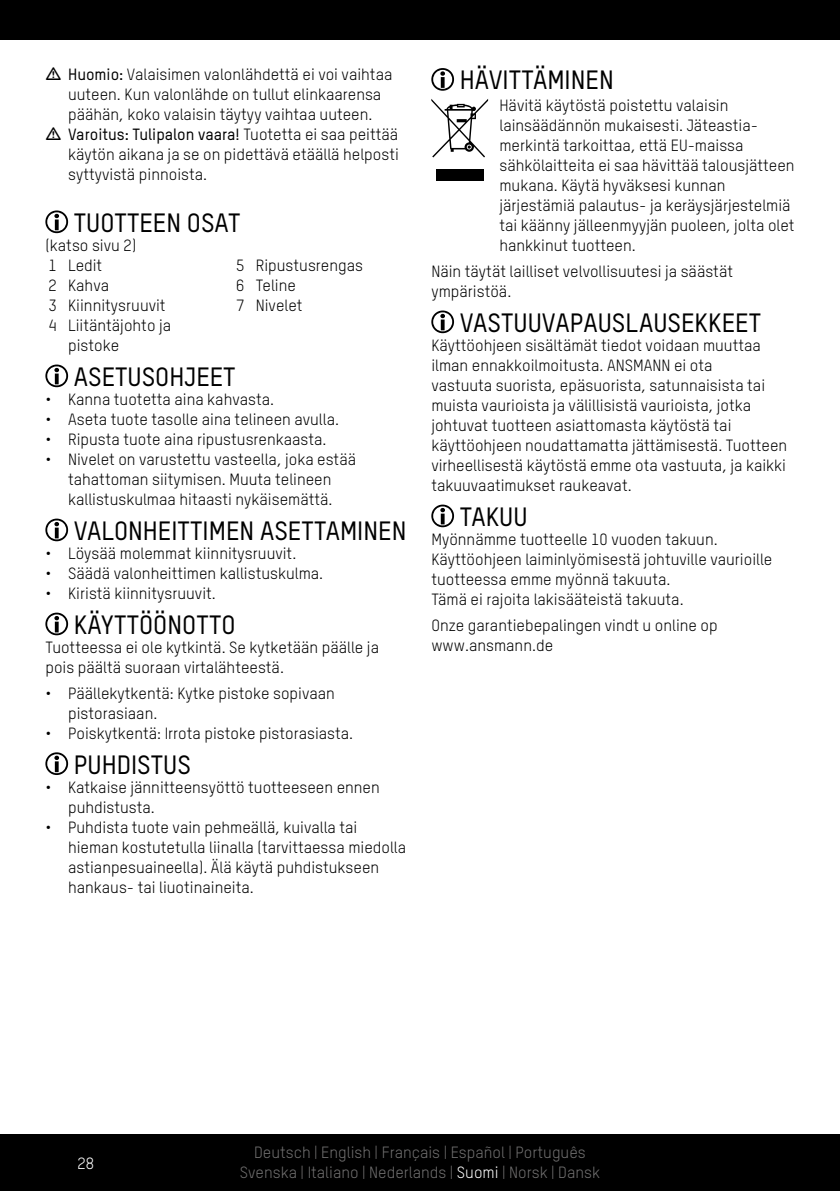
<style>
.page{position:relative;width:840px;height:1191px;background:#fff}
.page>*{position:absolute;margin:0;border:0;box-sizing:border-box;transform-origin:0 0}
.t1{font:500 26px "TSTARPRO";color:#000}
.t2{font:16px/20px "TSTARPRO";color:#000}
.t3{font:16px/20px "TSTARPRO";color:#706f6f;text-align:center}
.t4{font:16px "TSTARPRO";color:#fff}
.s1{font-weight:500}
.s2{color:#fff}
</style>
<div class="page">
<div style="left:0;top:0;width:839px;height:40px;background:#000"></div>
<div style="left:0;top:1134px;width:839px;height:57px;background:#000"></div>
<svg style="left:45px;top:210px;width:23px;height:23px"></svg>
<svg style="left:45px;top:364px;width:23px;height:23px"></svg>
<svg style="left:45px;top:518px;width:23px;height:23px"></svg>
<svg style="left:45px;top:612px;width:23px;height:23px"></svg>
<svg style="left:45px;top:752px;width:23px;height:23px"></svg>
<svg style="left:431px;top:68px;width:23px;height:23px"></svg>
<svg style="left:431px;top:99px;width:57px;height:58px"></svg>
<div style="left:436px;top:169px;width:47px;height:12px;background:#000"></div>
<svg style="left:431px;top:310px;width:23px;height:23px"></svg>
<svg style="left:431px;top:504px;width:23px;height:23px"></svg>
<p class="t2" style="left:68px;top:65px;width:332px"><span class="s1">Huomio:</span> Valaisimen valonlähdettä ei voi vaihtaa uuteen. Kun valonlähde on tullut elinkaarensa päähän, koko valaisin täytyy vaihtaa uuteen.<br><span class="s1">Varoitus: Tulipalon vaara!</span> Tuotetta ei saa peittää käytön aikana ja se on pidettävä etäällä helposti syttyvistä pinnoista.</p>
<h1 class="t1" style="left:74px;top:207px;width:168px">TUOTTEEN OSAT</h1>
<p class="t2" style="left:45px;top:235px;width:92px">(katso sivu 2)</p>
<p class="t2" style="left:48px;top:255px;width:55px">1 Ledit</p>
<p class="t2" style="left:48px;top:275px;width:62px">2 Kahva</p>
<p class="t2" style="left:48px;top:295px;width:119px">3 Kiinnitysruuvit</p>
<p class="t2" style="left:48px;top:315px;width:124px">4 Liitäntäjohto ja</p>
<p class="t2" style="left:68px;top:335px;width:53px">pistoke</p>
<p class="t2" style="left:236px;top:255px;width:128px">5 Ripustusrengas<br>6 Teline<br>7 Nivelet</p>
<h1 class="t1" style="left:74px;top:361px;width:163px">ASETUSOHJEET</h1>
<p class="t2" style="left:45px;top:389px;width:230px">• Kanna tuotetta aina kahvasta.</p>
<p class="t2" style="left:45px;top:409px;width:295px">• Aseta tuote tasolle aina telineen avulla.</p>
<p class="t2" style="left:45px;top:429px;width:282px">• Ripusta tuote aina ripustusrenkaasta.</p>
<p class="t2" style="left:45px;top:449px;width:312px;text-align:center">• Nivelet on varustettu vasteella, joka estää tahattoman siitymisen. Muuta telineen kallistuskulmaa hitaasti nykäisemättä.</p>
<h1 class="t1" style="left:74px;top:515px;width:334px">VALONHEITTIMEN ASETTAMINEN</h1>
<p class="t2" style="left:45px;top:543px;width:252px">• Löysää molemmat kiinnitysruuvit.</p>
<p class="t2" style="left:45px;top:563px;width:279px">• Säädä valonheittimen kallistuskulma.</p>
<p class="t2" style="left:45px;top:583px;width:172px">• Kiristä kiinnitysruuvit.</p>
<h1 class="t1" style="left:74px;top:609px;width:163px">KÄYTTÖÖNOTTO</h1>
<p class="t2" style="left:45px;top:637px;width:335px">Tuotteessa ei ole kytkintä. Se kytketään päälle ja pois päältä suoraan virtalähteestä.</p>
<p class="t2" style="left:68px;top:683px;width:268px;text-indent:-23px">• Päällekytkentä: Kytke pistoke sopivaan pistorasiaan.</p>
<p class="t2" style="left:45px;top:723px;width:309px">• Poiskytkentä: Irrota pistoke pistorasiasta.</p>
<h1 class="t1" style="left:74px;top:748px;width:119px">PUHDISTUS</h1>
<p class="t2" style="left:68px;top:777px;width:313px;text-indent:-23px">• Katkaise jännitteensyöttö tuotteeseen ennen puhdistusta.</p>
<p class="t2" style="left:68px;top:817px;width:339px;text-indent:-23px">• Puhdista tuote vain pehmeällä, kuivalla tai hieman kostutetulla liinalla (tarvittaessa miedolla astianpesuaineella). Älä käytä puhdistukseen hankaus- tai liuotinaineita.</p>
<h1 class="t1" style="left:459px;top:64px;width:155px">HÄVITTÄMINEN</h1>
<p class="t2" style="left:499px;top:95px;width:296px">Hävitä käytöstä poistettu valaisin lainsäädännön mukaisesti. Jäteastia&shy;merkintä tarkoittaa, että EU-maissa sähkölaitteita ei saa hävittää talousjätteen mukana. Käytä hyväksesi kunnan järjestämiä palautus- ja keräysjärjestelmiä tai käänny jälleenmyyjän puoleen, jolta olet hankkinut tuotteen.</p>
<p class="t2" style="left:431px;top:261px;width:303px">Näin täytät lailliset velvollisuutesi ja säästät ympäristöä.</p>
<h1 class="t1" style="left:459px;top:307px;width:303px">VASTUUVAPAUSLAUSEKKEET</h1>
<p class="t2" style="left:431px;top:335px;width:357px">Käyttöohjeen sisältämät tiedot voidaan muuttaa ilman ennakkoilmoitusta. ANSMANN ei ota<br>vastuuta suorista, epäsuorista, satunnaisista tai muista vaurioista ja välillisistä vaurioista, jotka johtuvat tuotteen asiattomasta käytöstä tai käyttöohjeen noudattamatta jättämisestä. Tuotteen virheellisestä käytöstä emme ota vastuuta, ja kaikki takuuvaatimukset raukeavat.</p>
<h1 class="t1" style="left:459px;top:501px;width:69px">TAKUU</h1>
<p class="t2" style="left:431px;top:529px;width:342px">Myönnämme tuotteelle 10 vuoden takuun.<br>Käyttöohjeen laiminlyömisestä johtuville vaurioille tuotteessa emme myönnä takuuta.<br>Tämä ei rajoita lakisääteistä takuuta.</p>
<p class="t2" style="left:431px;top:615px;width:288px">Onze garantiebepalingen vindt u online op www.ansmann.de</p>
<p class="t4" style="left:78px;top:1153px;width:18px">28</p>
<p class="t3" style="left:240px;top:1142px;width:361px">Deutsch | English | Français | Español | Português<br>Svenska | Italiano | Nederlands | <span class="s2">Suomi</span> | Norsk | Dansk</p>
</div>
